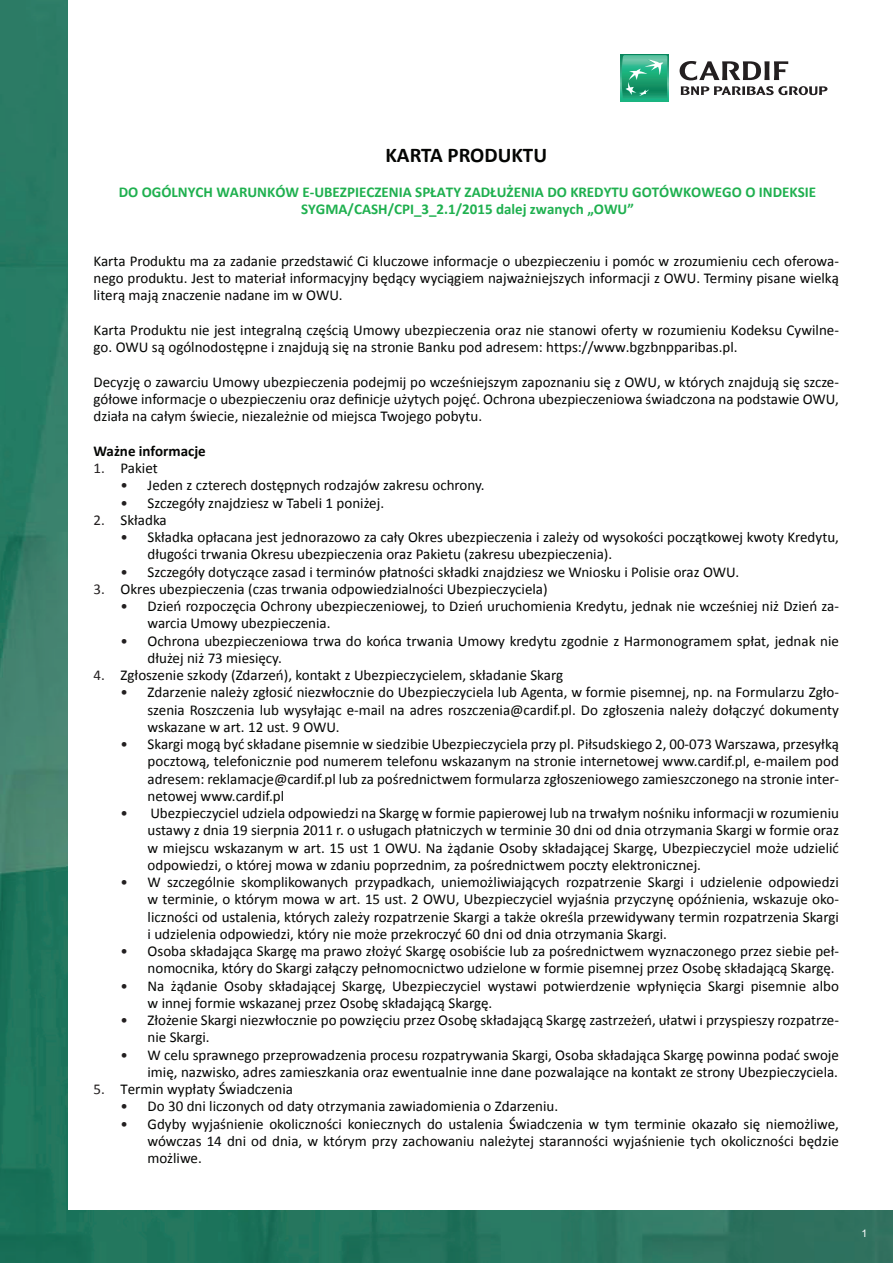
<style>
.page{position:relative;width:893px;height:1263px;background:#fff}
.page>*{position:absolute;margin:0;border:0;box-sizing:border-box;transform-origin:0 0}
.t1{font:700 21px "Calibri";color:#040503}
.t2{font:15px/17.2px "Calibri";color:#040503;text-align:justify}
.t3{font:700 15px/17.2px "Calibri";color:#1fb04f;text-align:center}
.t4{font:700 15px "Calibri";color:#040503}
.t5{font:10.5px "Arial";color:#fff}
.s1{color:#231f20}
</style>
<div class="page">
<img style="left:0;top:0;width:893px;height:1263px">
<div style="left:68px;top:0;width:825px;height:1210px;background:#fff"></div>
<div style="left:621px;top:55px;width:47px;height:47px;background:#19b482"></div>
<svg style="left:622px;top:55px;width:45px;height:43px"></svg>
<svg style="left:681px;top:86px;width:146px;height:9px"></svg>
<svg style="left:680px;top:61px;width:108px;height:19px"></svg>
<h1 class="t1" style="left:385px;top:142px;width:163px">KARTA PRODUKTU</h1>
<p class="t3" style="left:119px;top:183px;width:699px">DO OGÓLNYCH WARUNKÓW E-UBEZPIECZENIA SPŁATY ZADŁUŻENIA DO KREDYTU GOTÓWKOWEGO O INDEKSIE<br>SYGMA/CASH/CPI_3_2.1/2015 dalej zwanych „OWU”</p>
<p class="t2" style="left:94px;top:252px;width:747px">Karta Produktu ma za zadanie przedstawić Ci kluczowe informacje o ubezpieczeniu i pomóc w zrozumieniu cech oferowa&shy;nego produktu. Jest to materiał informacyjny będący wyciągiem najważniejszych informacji z OWU. Terminy pisane wielką literą mają znaczenie nadane im w OWU.</p>
<p class="t2" style="left:94px;top:321px;width:747px">Karta Produktu nie jest integralną częścią Umowy ubezpieczenia oraz nie stanowi oferty w rozumieniu Kodeksu Cywilne&shy;go. OWU są ogólnodostępne i znajdują się na stronie Banku pod adresem: https://www.bgzbnpparibas.pl.</p>
<p class="t2" style="left:94px;top:373px;width:747px">Decyzję o zawarciu Umowy ubezpieczenia podejmij po wcześniejszym zapoznaniu się z OWU, w których znajdują się szcze&shy;gółowe informacje o ubezpieczeniu oraz definicje użytych pojęć. Ochrona ubezpieczeniowa świadczona na podstawie OWU, działa na całym świecie, niezależnie od miejsca Twojego pobytu.</p>
<p class="t4" style="left:94px;top:441px;width:114px">Ważne informacje</p>
<p class="t2" style="left:94px;top:459px;width:66px"><span class="s1">1.</span> Pakiet</p>
<p class="t2" style="left:121px;top:477px;width:366px"><span class="s1">•</span> Jeden z czterech dostępnych rodzajów zakresu ochrony.</p>
<p class="t2" style="left:121px;top:494px;width:265px"><span class="s1">•</span> Szczegóły znajdziesz w Tabeli 1 poniżej.</p>
<p class="t2" style="left:94px;top:511px;width:75px"><span class="s1">2.</span> Składka</p>
<p class="t2" style="left:148px;top:528px;width:693px;text-indent:-27px"><span class="s1">•</span> Składka opłacana jest jednorazowo za cały Okres ubezpieczenia i zależy od wysokości początkowej kwoty Kredytu, długości trwania Okresu ubezpieczenia oraz Pakietu (zakresu ubezpieczenia).</p>
<p class="t2" style="left:121px;top:563px;width:620px"><span class="s1">•</span> Szczegóły dotyczące zasad i terminów płatności składki znajdziesz we Wniosku i Polisie oraz OWU.</p>
<p class="t2" style="left:94px;top:580px;width:456px"><span class="s1">3.</span> Okres ubezpieczenia (czas trwania odpowiedzialności Ubezpieczyciela)</p>
<p class="t2" style="left:148px;top:597px;width:693px;text-indent:-27px"><span class="s1">•</span> Dzień rozpoczęcia Ochrony ubezpieczeniowej, to Dzień uruchomienia Kredytu, jednak nie wcześniej niż Dzień za&shy;warcia Umowy ubezpieczenia.</p>
<p class="t2" style="left:148px;top:632px;width:693px;text-indent:-27px"><span class="s1">•</span> Ochrona ubezpieczeniowa trwa do końca trwania Umowy kredytu zgodnie z Harmonogramem spłat, jednak nie dłużej niż 73 miesięcy.</p>
<p class="t2" style="left:94px;top:666px;width:471px"><span class="s1">4.</span> Zgłoszenie szkody (Zdarzeń), kontakt z Ubezpieczycielem, składanie Skarg</p>
<p class="t2" style="left:148px;top:684px;width:693px;text-indent:-27px"><span class="s1">•</span> Zdarzenie należy zgłosić niezwłocznie do Ubezpieczyciela lub Agenta, w formie pisemnej, np. na Formularzu Zgło&shy;szenia Roszczenia lub wysyłając e-mail na adres roszczenia@cardif.pl. Do zgłoszenia należy dołączyć dokumenty wskazane w art. 12 ust. 9 OWU.</p>
<p class="t2" style="left:148px;top:735px;width:693px;text-indent:-27px"><span class="s1">•</span> Skargi mogą być składane pisemnie w siedzibie Ubezpieczyciela przy pl. Piłsudskiego 2, 00-073 Warszawa, przesyłką pocztową, telefonicznie pod numerem telefonu wskazanym na stronie internetowej www.cardif.pl, e-mailem pod adresem: reklamacje@cardif.pl lub za pośrednictwem formularza zgłoszeniowego zamieszczonego na stronie inter&shy;netowej www.cardif.pl</p>
<p class="t2" style="left:148px;top:804px;width:693px;text-indent:-27px"><span class="s1">•</span> Ubezpieczyciel udziela odpowiedzi na Skargę w formie papierowej lub na trwałym nośniku informacji w rozumieniu ustawy z dnia 19 sierpnia 2011 r. o usługach płatniczych w terminie 30 dni od dnia otrzymania Skargi w formie oraz w miejscu wskazanym w art. 15 ust 1 OWU. Na żądanie Osoby składającej Skargę, Ubezpieczyciel może udzielić odpowiedzi, o której mowa w zdaniu poprzednim, za pośrednictwem poczty elektronicznej.</p>
<p class="t2" style="left:148px;top:873px;width:693px;text-indent:-27px"><span class="s1">•</span> W szczególnie skomplikowanych przypadkach, uniemożliwiających rozpatrzenie Skargi i udzielenie odpowiedzi w terminie, o którym mowa w art. 15 ust. 2 OWU, Ubezpieczyciel wyjaśnia przyczynę opóźnienia, wskazuje oko&shy;liczności od ustalenia, których zależy rozpatrzenie Skargi a także określa przewidywany termin rozpatrzenia Skargi i udzielenia odpowiedzi, który nie może przekroczyć 60 dni od dnia otrzymania Skargi.</p>
<p class="t2" style="left:121px;top:942px;width:720px;text-align:right"><span class="s1">•</span> Osoba składająca Skargę ma prawo złożyć Skargę osobiście lub za pośrednictwem wyznaczonego przez siebie peł&shy;nomocnika, który do Skargi załączy pełnomocnictwo udzielone w formie pisemnej przez Osobę składającą Skargę.</p>
<p class="t2" style="left:148px;top:977px;width:693px;text-indent:-27px"><span class="s1">•</span> Na żądanie Osoby składającej Skargę, Ubezpieczyciel wystawi potwierdzenie wpłynięcia Skargi pisemnie albo w innej formie wskazanej przez Osobę składającą Skargę.</p>
<p class="t2" style="left:148px;top:1011px;width:693px;text-indent:-27px"><span class="s1">•</span> Złożenie Skargi niezwłocznie po powzięciu przez Osobę składającą Skargę zastrzeżeń, ułatwi i przyspieszy rozpatrze&shy;nie Skargi.</p>
<p class="t2" style="left:121px;top:1046px;width:720px;text-align:right"><span class="s1">•</span> W celu sprawnego przeprowadzenia procesu rozpatrywania Skargi, Osoba składająca Skargę powinna podać swoje imię, nazwisko, adres zamieszkania oraz ewentualnie inne dane pozwalające na kontakt ze strony Ubezpieczyciela.</p>
<p class="t2" style="left:94px;top:1080px;width:201px"><span class="s1">5.</span> Termin wypłaty Świadczenia</p>
<p class="t2" style="left:121px;top:1098px;width:439px"><span class="s1">•</span> Do 30 dni liczonych od daty otrzymania zawiadomienia o Zdarzeniu.</p>
<p class="t2" style="left:148px;top:1115px;width:693px;text-indent:-27px"><span class="s1">•</span> Gdyby wyjaśnienie okoliczności koniecznych do ustalenia Świadczenia w tym terminie okazało się niemożliwe, wówczas 14 dni od dnia, w którym przy zachowaniu należytej staranności wyjaśnienie tych okoliczności będzie możliwe.</p>
<p class="t5" style="left:861px;top:1227px;width:7px">1</p>
</div>
